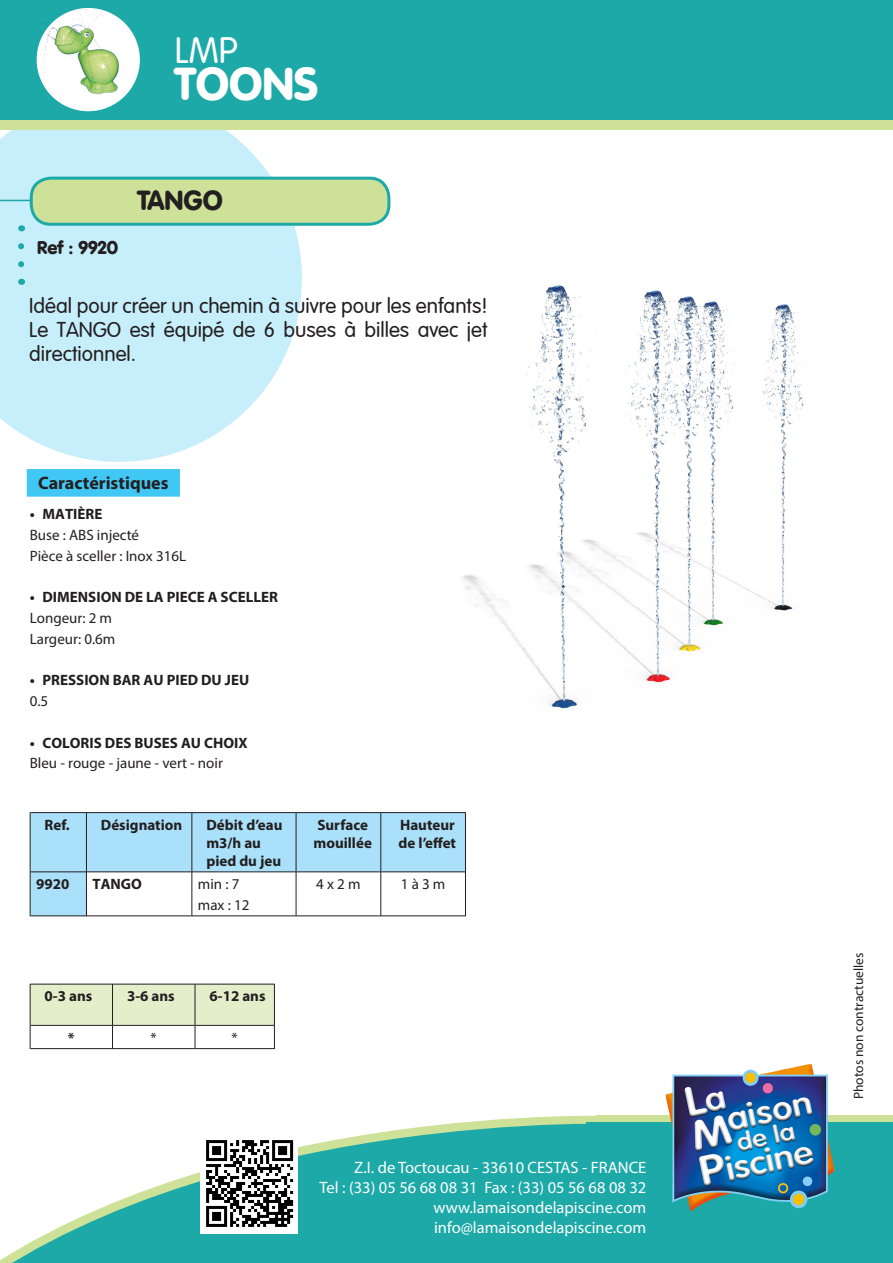
<style>
.page{position:relative;width:893px;height:1263px;background:#fff}
.page>*{position:absolute;margin:0;border:0;box-sizing:border-box;transform-origin:0 0}
.t1{font:900 45px "VAG Rounded LT";color:#fff}
.t2{font:300 36px "VAG Rounded LT";color:#fff}
.Descriptif_Vo_-_titr{font:900 27px "VAG Rounded LT";color:#231f20}
.Descriptif_Vo_-_txt{font:300 21px/24px "VAG Rounded LT";color:#231f20;text-align:justify}
.Descriptif_Vo_-_titr-2{font:700 18px "Myriad Pro";color:#231f20}
.t3{font:900 18px "VAG Rounded LT";color:#231f20}
.t4{font:16.5px/19.8px "Myriad Pro";color:#fff;text-align:right}
.Descriptif_Vo_-_txt-2{font:700 15px/18px "Myriad Pro";color:#231f20}
.Descriptif_Vo_-_txt-3{font:15px "Myriad Pro";color:#231f20}
.t5{font:13.5px "Myriad Pro";color:#231f20}
</style>
<div class="page">
<svg style="left:0;top:130px;width:302px;height:332px;background:#cdf0fb"></svg>
<div style="left:0;top:33px;width:893px;height:97px;background:#cee198"></div>
<svg style="left:839px;top:1116px;width:54px;height:7px"></svg>
<div style="left:0;top:0;width:893px;height:119px;background:#1ca9a8"></div>
<svg style="left:0;top:1115px;width:661px;height:148px;fill:#1ca9a8"></svg>
<div style="left:587px;top:1123px;width:306px;height:140px;background:#1ca9a8"></div>
<img style="left:661px;top:1064px;width:178px;height:148px">
<div style="left:31px;top:178px;width:358px;height:46px;background:#cee198;border-radius:20px"></div>
<div style="left:30px;top:177px;width:360px;height:49px;border:3px solid #1ca9a8;border-radius:20px"></div>
<hr style="left:0;top:200px;width:30px;height:1px;background:#1ca9a8">
<img style="left:37px;top:8px;width:99px;height:103px">
<svg style="left:18px;top:246px;width:6px;height:27px"></svg>
<img style="left:201px;top:1135px;width:97px;height:98px">
<img style="left:462px;top:285px;width:342px;height:424px">
<div style="left:26px;top:469px;width:154px;height:28px;background:#40c7f4"></div>
<svg style="left:31px;top:813px;width:434px;height:102px"></svg>
<hr style="left:31px;top:812px;width:55px;height:1px;background:#231f20">
<hr style="left:30px;top:812px;width:1px;height:60px;background:#231f20">
<hr style="left:87px;top:812px;width:105px;height:1px;background:#231f20">
<hr style="left:192px;top:812px;width:104px;height:1px;background:#231f20">
<hr style="left:296px;top:812px;width:85px;height:1px;background:#231f20">
<hr style="left:381px;top:812px;width:84px;height:1px;background:#231f20">
<hr style="left:465px;top:812px;width:1px;height:60px;background:#231f20">
<hr style="left:30px;top:872px;width:1px;height:44px;background:#231f20">
<hr style="left:465px;top:872px;width:1px;height:44px;background:#231f20">
<hr style="left:31px;top:915px;width:55px;height:1px;background:#231f20">
<hr style="left:87px;top:915px;width:105px;height:1px;background:#231f20">
<hr style="left:192px;top:915px;width:104px;height:1px;background:#231f20">
<hr style="left:296px;top:915px;width:85px;height:1px;background:#231f20">
<hr style="left:381px;top:915px;width:84px;height:1px;background:#231f20">
<hr style="left:86px;top:812px;width:1px;height:60px;background:#231f20">
<hr style="left:192px;top:812px;width:1px;height:60px;background:#231f20">
<hr style="left:296px;top:812px;width:1px;height:60px;background:#231f20">
<hr style="left:381px;top:812px;width:1px;height:60px;background:#231f20">
<hr style="left:31px;top:871px;width:55px;height:1px;background:#231f20">
<hr style="left:87px;top:871px;width:105px;height:1px;background:#231f20">
<hr style="left:86px;top:872px;width:1px;height:44px;background:#231f20">
<hr style="left:192px;top:871px;width:104px;height:1px;background:#231f20">
<hr style="left:192px;top:872px;width:1px;height:44px;background:#231f20">
<hr style="left:296px;top:871px;width:85px;height:1px;background:#231f20">
<hr style="left:296px;top:872px;width:1px;height:44px;background:#231f20">
<hr style="left:381px;top:871px;width:84px;height:1px;background:#231f20">
<hr style="left:381px;top:872px;width:1px;height:44px;background:#231f20">
<svg style="left:30px;top:984px;width:245px;height:65px"></svg>
<h2 class="t2" style="left:175px;top:29px;width:64px">LMP</h2>
<h1 class="t1" style="left:175px;top:57px;width:145px">TOONS</h1>
<p class="t3" style="left:37px;top:237px;width:83px">Ref : 9920</p>
<p class="Descriptif_Vo_-_titr" style="left:137px;top:184px;width:87px">TANGO</p>
<p class="Descriptif_Vo_-_txt" style="left:29px;top:294px;width:460px">Idéal pour créer un chemin à suivre pour les enfants!<br>Le TANGO est équipé de 6 buses à billes avec jet directionnel.</p>
<p class="Descriptif_Vo_-_titr-2" style="left:38px;top:471px;width:132px">Caractéristiques</p>
<p class="Descriptif_Vo_-_txt-2" style="left:30px;top:505px;width:74px">• MATIÈRE</p>
<p class="Descriptif_Vo_-_txt-3" style="left:30px;top:526px;width:111px">Buse : ABS injecté</p>
<p class="Descriptif_Vo_-_txt-3" style="left:30px;top:547px;width:158px">Pièce à sceller : Inox 316L</p>
<p class="Descriptif_Vo_-_txt-2" style="left:30px;top:588px;width:250px">• DIMENSION DE LA PIECE A SCELLER</p>
<p class="Descriptif_Vo_-_txt-3" style="left:30px;top:609px;width:84px">Longeur: 2 m</p>
<p class="Descriptif_Vo_-_txt-3" style="left:30px;top:630px;width:87px">Largeur: 0.6m</p>
<p class="Descriptif_Vo_-_txt-2" style="left:30px;top:671px;width:221px">• PRESSION BAR AU PIED DU JEU</p>
<p class="Descriptif_Vo_-_txt-3" style="left:30px;top:692px;width:20px">0.5</p>
<p class="Descriptif_Vo_-_txt-2" style="left:30px;top:733px;width:219px">• COLORIS DES BUSES AU CHOIX</p>
<p class="Descriptif_Vo_-_txt-3" style="left:30px;top:754px;width:195px">Bleu - rouge - jaune - vert - noir</p>
<p class="Descriptif_Vo_-_txt-2" style="left:45px;top:815px;width:27px">Ref.</p>
<p class="Descriptif_Vo_-_txt-2" style="left:101px;top:815px;width:83px">Désignation</p>
<p class="Descriptif_Vo_-_txt-2" style="left:206px;top:815px;width:78px">Débit d’eau</p>
<p class="Descriptif_Vo_-_txt-2" style="left:206px;top:833px;width:76px">m3/h au pied du jeu</p>
<p class="Descriptif_Vo_-_txt-2" style="left:36px;top:874px;width:35px">9920</p>
<p class="Descriptif_Vo_-_txt-2" style="left:92px;top:874px;width:51px">TANGO</p>
<p class="Descriptif_Vo_-_txt-3" style="left:198px;top:875px;width:43px">min : 7</p>
<p class="Descriptif_Vo_-_txt-3" style="left:198px;top:895px;width:53px">max : 12</p>
<p class="Descriptif_Vo_-_txt-2" style="left:45px;top:987px;width:49px">0-3 ans</p>
<p class="Descriptif_Vo_-_txt-2" style="left:127px;top:987px;width:49px">3-6 ans</p>
<p class="Descriptif_Vo_-_txt-2" style="left:210px;top:987px;width:58px">6-12 ans</p>
<p class="Descriptif_Vo_-_txt-2" style="left:68px;top:1028px;width:8px">*</p>
<p class="Descriptif_Vo_-_txt-3" style="left:151px;top:1028px;width:8px">*</p>
<p class="Descriptif_Vo_-_txt-3" style="left:232px;top:1028px;width:8px">*</p>
<p class="Descriptif_Vo_-_txt-2" style="left:313px;top:815px;width:60px">Surface mouillée</p>
<p class="Descriptif_Vo_-_txt-2" style="left:399px;top:815px;width:59px">Hauteur de l’effet</p>
<p class="Descriptif_Vo_-_txt-3" style="left:316px;top:875px;width:46px">4 x 2 m</p>
<p class="Descriptif_Vo_-_txt-3" style="left:401px;top:875px;width:46px">1 à 3 m</p>
<p class="t4" style="left:320px;top:1157px;width:328px">Z.I. de Toctoucau - 33610 CESTAS - FRANCE<br>Tel : (33) 05 56 68 08 31 Fax : (33) 05 56 68 08 32 www.lamaisondelapiscine.com info@lamaisondelapiscine.com</p>
<p class="t5" style="left:850px;top:1099px;width:148px;rotate:-90deg">Photos non contractuelles</p>
</div>
